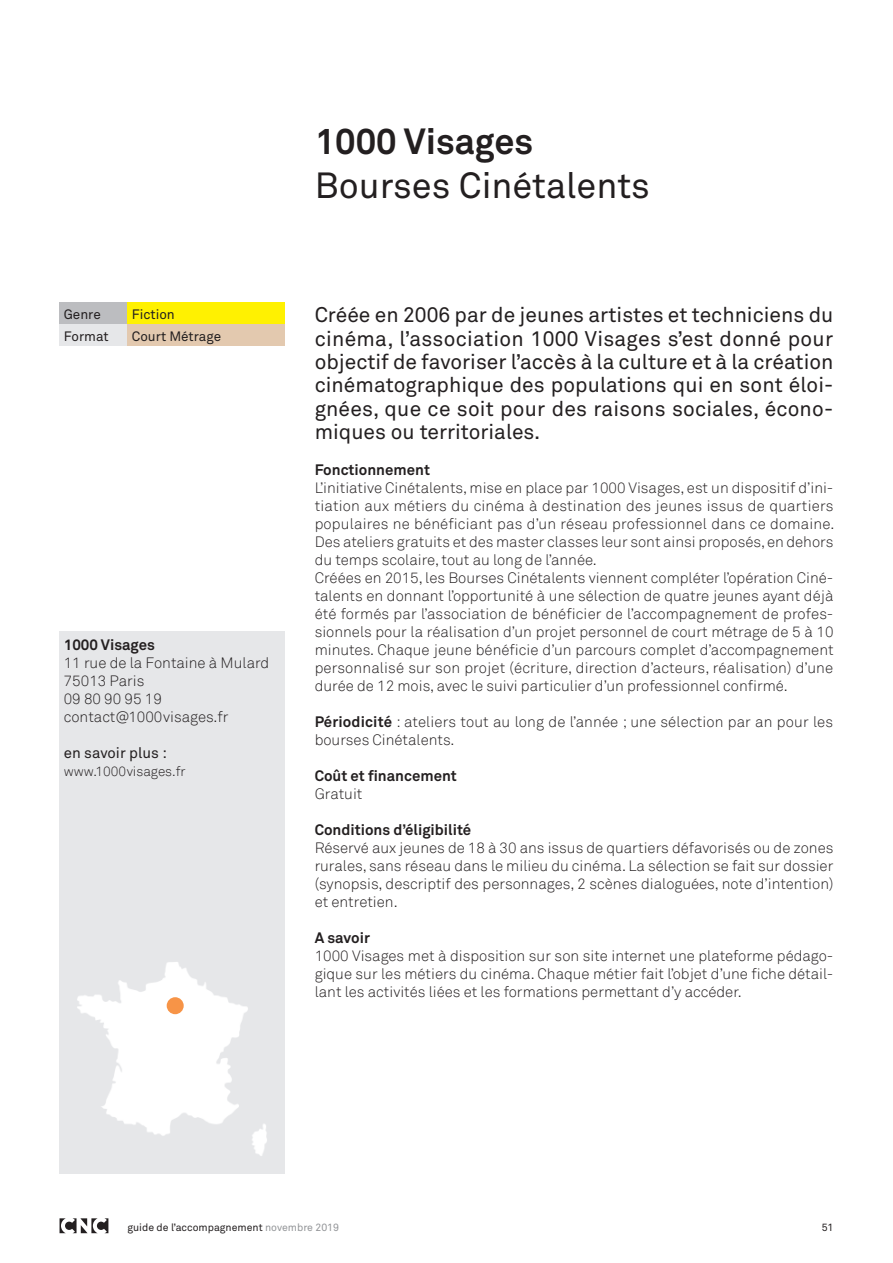
<style>
.page{position:relative;width:893px;height:1263px;background:#fff}
.page>*{position:absolute;margin:0;border:0;box-sizing:border-box;transform-origin:0 0}
.t1{font:36px "Akkurat";color:#231f20}
.t2{font:700 36px "Akkurat";color:#231f20}
.TEXTE{font:21px/23.2px "Akkurat";letter-spacing:.005em;color:#231f20;text-align:justify}
.TEXTE-2{font:300 15px/18px "Akkurat";color:#231f20;text-align:justify}
.TEXTE-3{font:700 15px "Akkurat";color:#231f20}
.t3{font:15px "Akkurat";color:#231f20}
.t4{font:13.5px "Akkurat";color:#231f20}
.t5{font:300 13.5px "Akkurat";color:#231f20}
.t6{font:10.5px "Akkurat";color:#231f20}
.s1{font-weight:700}
.s2{color:#939598}
</style>
<div class="page">
<svg style="left:60px;top:1218px;width:48px;height:15px"></svg>
<div style="left:60px;top:631px;width:225px;height:543px;background:#e6e7e9"></div>
<div style="left:60px;top:302px;width:68px;height:22px;background:#bcbdc0"></div>
<div style="left:128px;top:302px;width:157px;height:22px;background:#fff101"></div>
<div style="left:60px;top:324px;width:68px;height:21px;background:#e6e7e9"></div>
<div style="left:128px;top:324px;width:157px;height:21px;background:#e3c9af"></div>
<img style="left:77px;top:962px;width:190px;height:194px">
<div style="left:167px;top:997px;width:17px;height:17px;background:#f79447;border-radius:50%"></div>
<p class="t4" style="left:64px;top:307px;width:39px">Genre</p>
<p class="t4" style="left:132px;top:307px;width:45px">Fiction</p>
<p class="t4" style="left:64px;top:328px;width:47px">Format</p>
<p class="t4" style="left:132px;top:328px;width:91px">Court Métrage</p>
<p class="TEXTE-3" style="left:64px;top:636px;width:93px">1000 Visages</p>
<p class="TEXTE-2" style="left:64px;top:654px;width:207px">11 rue de la Fontaine à Mulard</p>
<p class="TEXTE-2" style="left:64px;top:672px;width:82px">75013 Paris</p>
<p class="TEXTE-2" style="left:64px;top:690px;width:100px">09 80 90 95 19</p>
<p class="TEXTE-2" style="left:64px;top:708px;width:166px">contact@1000visages.fr</p>
<p class="t3" style="left:64px;top:744px;width:105px">en savoir plus :</p>
<p class="t5" style="left:64px;top:764px;width:123px">www.1000visages.fr</p>
<p class="t2" style="left:315px;top:119px;width:220px">1000 Visages</p>
<p class="t1" style="left:315px;top:164px;width:337px">Bourses Cinétalents</p>
<p class="TEXTE" style="left:315px;top:304px;width:520px">Créée en 2006 par de jeunes artistes et techniciens du cinéma, l’association 1000 Visages s’est donné pour objectif de favoriser l’accès à la culture et à la création cinématographique des populations qui en sont éloi&shy;gnées, que ce soit pour des raisons sociales, écono&shy;miques ou territoriales.</p>
<p class="TEXTE-3" style="left:315px;top:460px;width:117px">Fonctionnement</p>
<p class="TEXTE-2" style="left:315px;top:479px;width:521px">L’initiative Cinétalents, mise en place par 1000 Visages, est un dispositif d’ini&shy;tiation aux métiers du cinéma à destination des jeunes issus de quartiers populaires ne bénéficiant pas d’un réseau professionnel dans ce domaine.<br>Des ateliers gratuits et des master classes leur sont ainsi proposés, en dehors du temps scolaire, tout au long de l’année.</p>
<p class="TEXTE-2" style="left:315px;top:569px;width:521px">Créées en 2015, les Bourses Cinétalents viennent compléter l’opération Ciné&shy;talents en donnant l’opportunité à une sélection de quatre jeunes ayant déjà été formés par l’association de bénéficier de l’accompagnement de profes&shy;sionnels pour la réalisation d’un projet personnel de court métrage de 5 à 10 minutes. Chaque jeune bénéficie d’un parcours complet d’accompagnement personnalisé sur son projet (écriture, direction d’acteurs, réalisation) d’une durée de 12 mois, avec le suivi particulier d’un professionnel confirmé.</p>
<p class="TEXTE-2" style="left:315px;top:713px;width:520px"><span class="s1">Périodicité</span> : ateliers tout au long de l’année ; une sélection par an pour les bourses Cinétalents.</p>
<p class="TEXTE-3" style="left:315px;top:766px;width:144px">Coût et financement</p>
<p class="TEXTE-2" style="left:315px;top:785px;width:49px">Gratuit</p>
<p class="TEXTE-3" style="left:315px;top:820px;width:158px">Conditions d’éligibilité</p>
<p class="TEXTE-2" style="left:315px;top:839px;width:520px">Réservé aux jeunes de 18 à 30 ans issus de quartiers défavorisés ou de zones rurales, sans réseau dans le milieu du cinéma. La sélection se fait sur dossier (synopsis, descriptif des personnages, 2 scènes dialoguées, note d’intention) et entretien.</p>
<p class="TEXTE-3" style="left:315px;top:928px;width:57px">A savoir</p>
<p class="TEXTE-2" style="left:315px;top:947px;width:520px">1000 Visages met à disposition sur son site internet une plateforme pédago&shy;gique sur les métiers du cinéma. Chaque métier fait l’objet d’une fiche détail&shy;lant les activités liées et les formations permettant d’y accéder.</p>
<p class="t6" style="left:128px;top:1221px;width:213px">guide de l’accompagnement <span class="s2">novembre 2019</span></p>
<p class="t6" style="left:822px;top:1221px;width:13px">51</p>
</div>
